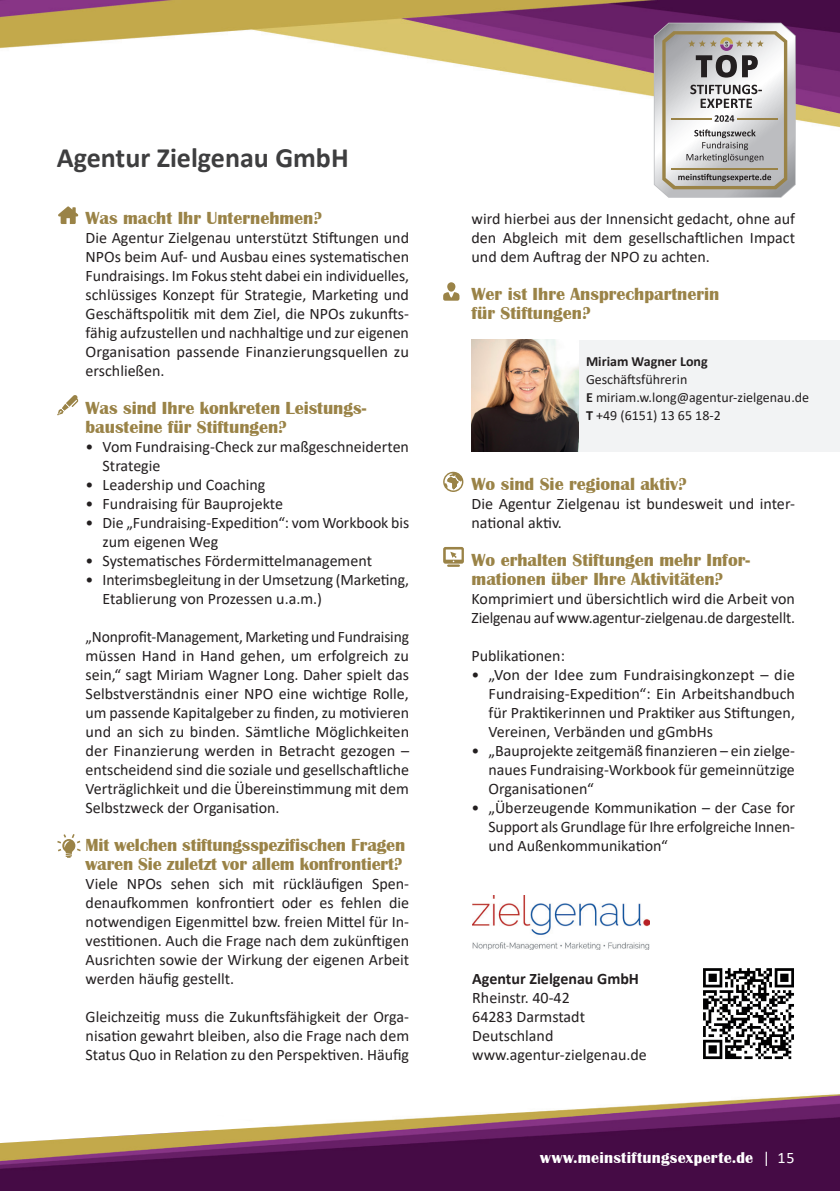
<style>
.page{position:relative;width:840px;height:1191px;background:#fff}
.page>*{position:absolute;margin:0;border:0;box-sizing:border-box;transform-origin:0 0}
.t1{font:700 28px "Calibri";color:#3e3e3f}
.t2{font:700 18px/19px "Britannic";color:#9a8347}
.t3{font:16px/19px "Calibri";color:#231f20;text-align:justify}
.t4{font:700 16px "Britannic";letter-spacing:.015em;color:#fff}
.t5{font:700 16px "Calibri";color:#231f20}
.t6{font:14px/18px "Calibri";color:#231f20}
.t7{font:700 14px "Calibri";color:#231f20}
.s1{font-weight:700}
.s2{font-family:"Calibri";font-weight:400}
</style>
<div class="page">
<img style="left:0;top:0;width:839px;height:127px">
<img style="left:0;top:1094px;width:839px;height:97px">
<svg style="left:0;top:1094px;width:276px;height:49px"></svg>
<div style="left:471px;top:340px;width:368px;height:111px;background:#f2f3f4"></div>
<img style="left:471px;top:340px;width:107px;height:111px">
<img style="left:472px;top:895px;width:177px;height:54px">
<svg style="left:703px;top:968px;width:91px;height:92px"></svg>
<svg style="left:703px;top:968px;width:90px;height:91px"></svg>
<svg style="left:443px;top:292px;width:16px;height:9px"></svg>
<div style="left:447px;top:282px;width:8px;height:10px;background:#9a8347;border-radius:4px"></div>
<svg style="left:443px;top:472px;width:20px;height:20px"></svg>
<svg style="left:443px;top:547px;width:20px;height:20px"></svg>
<svg style="left:57px;top:834px;width:24px;height:23px"></svg>
<svg style="left:57px;top:395px;width:21px;height:20px"></svg>
<svg style="left:58px;top:206px;width:20px;height:18px"></svg>
<svg style="left:652px;top:21px;width:144px;height:177px"></svg>
<h1 class="t1" style="left:57px;top:138px;width:293px">Agentur Zielgenau GmbH</h1>
<p class="t2" style="left:86px;top:209px;width:238px">Was macht Ihr Unternehmen?</p>
<p class="t3" style="left:86px;top:228px;width:325px">Die Agentur Zielgenau unterstützt Stiftungen und NPOs beim Auf- und Ausbau eines systematischen Fundraisings. Im Fokus steht dabei ein individuelles, schlüssiges Konzept für Strategie, Marketing und Geschäftspolitik mit dem Ziel, die NPOs zukunfts&shy;fähig aufzustellen und nachhaltige und zur eigenen Organisation passende Finanzierungsquellen zu erschließen.</p>
<p class="t2" style="left:86px;top:399px;width:282px">Was sind Ihre konkreten Leistungs&shy;bausteine für Stiftungen?</p>
<p class="t3" style="left:103px;top:437px;width:308px;text-indent:-17px">• Vom Fundraising-Check zur maßgeschneiderten<br>Strategie</p>
<p class="t3" style="left:86px;top:475px;width:181px">• Leadership und Coaching</p>
<p class="t3" style="left:86px;top:494px;width:199px">• Fundraising für Bauprojekte</p>
<p class="t3" style="left:103px;top:513px;width:308px;text-indent:-17px">• Die „Fundraising-Expedition“: vom Workbook bis zum eigenen Weg</p>
<p class="t3" style="left:86px;top:551px;width:288px">• Systematisches Fördermittelmanagement</p>
<p class="t3" style="left:103px;top:570px;width:308px;text-indent:-17px">• Interimsbegleitung in der Umsetzung (Marketing,<br>Etablierung von Prozessen u.a.m.)</p>
<p class="t3" style="left:86px;top:627px;width:325px">„Nonprofit-Management, Marketing und Fundraising müssen Hand in Hand gehen, um erfolgreich zu sein,“ sagt Miriam Wagner Long. Daher spielt das Selbstverständnis einer NPO eine wichtige Rolle, um passende Kapitalgeber zu finden, zu motivieren und an sich zu binden. Sämtliche Möglichkeiten der Finanzierung werden in Betracht gezogen – entscheidend sind die soziale und gesellschaftliche Verträglichkeit und die Übereinstimmung mit dem Selbstzweck der Organisation.</p>
<p class="t2" style="left:86px;top:836px;width:321px">Mit welchen stiftungsspezifischen Fragen waren Sie zuletzt vor allem konfrontiert?</p>
<p class="t3" style="left:86px;top:874px;width:325px">Viele NPOs sehen sich mit rückläufigen Spen&shy;denaufkommen konfrontiert oder es fehlen die notwendigen Eigenmittel bzw. freien Mittel für In&shy;vestitionen. Auch die Frage nach dem zukünftigen Ausrichten sowie der Wirkung der eigenen Arbeit werden häufig gestellt.</p>
<p class="t3" style="left:86px;top:1007px;width:325px">Gleichzeitig muss die Zukunftsfähigkeit der Orga&shy;nisation gewahrt bleiben, also die Frage nach dem Status Quo in Relation zu den Perspektiven. Häufig</p>
<p class="t3" style="left:471px;top:209px;width:325px">wird hierbei aus der Innensicht gedacht, ohne auf den Abgleich mit dem gesellschaftlichen Impact und dem Auftrag der NPO zu achten.</p>
<p class="t2" style="left:471px;top:285px;width:249px">Wer ist Ihre Ansprechpartnerin für Stiftungen?</p>
<p class="t7" style="left:585px;top:351px;width:123px">Miriam Wagner Long</p>
<p class="t6" style="left:585px;top:370px;width:224px">Geschäftsführerin<br><span class="s1">E</span> miriam.w.long@agentur-zielgenau.de<br><span class="s1">T</span> +49 (6151) 13 65 18-2</p>
<p class="t2" style="left:471px;top:475px;width:216px">Wo sind Sie regional aktiv?</p>
<p class="t3" style="left:471px;top:494px;width:325px">Die Agentur Zielgenau ist bundesweit und inter&shy;national aktiv.</p>
<p class="t2" style="left:471px;top:551px;width:280px">Wo erhalten Stiftungen mehr Infor&shy;mationen über Ihre Aktivitäten?</p>
<p class="t3" style="left:471px;top:589px;width:325px">Komprimiert und übersichtlich wird die Arbeit von<br>Zielgenau auf www.agentur-zielgenau.de dargestellt.</p>
<p class="t3" style="left:471px;top:646px;width:95px">Publikationen:</p>
<p class="t3" style="left:488px;top:665px;width:308px;text-indent:-17px">• „Von der Idee zum Fundraisingkonzept – die Fundraising-Expedition“: Ein Arbeitshandbuch für Praktikerinnen und Praktiker aus Stiftungen, Vereinen, Verbänden und gGmbHs</p>
<p class="t3" style="left:488px;top:741px;width:308px;text-indent:-17px">• „Bauprojekte zeitgemäß finanzieren – ein zielge&shy;naues Fundraising-Workbook für gemeinnützige Organisationen“</p>
<p class="t3" style="left:488px;top:798px;width:308px;text-indent:-17px">• „Überzeugende Kommunikation – der Case for Support als Grundlage für Ihre erfolgreiche Innen&shy;und Außenkommunikation“</p>
<p class="t5" style="left:472px;top:967px;width:168px">Agentur Zielgenau GmbH</p>
<p class="t3" style="left:472px;top:988px;width:176px;text-align:left">Rheinstr. 40-42<br>64283 Darmstadt<br>Deutschland www.agentur-zielgenau.de</p>
<p class="t4" style="left:540px;top:1149px;width:255px">www.meinstiftungsexperte.de <span class="s2">| 15</span></p>
</div>
